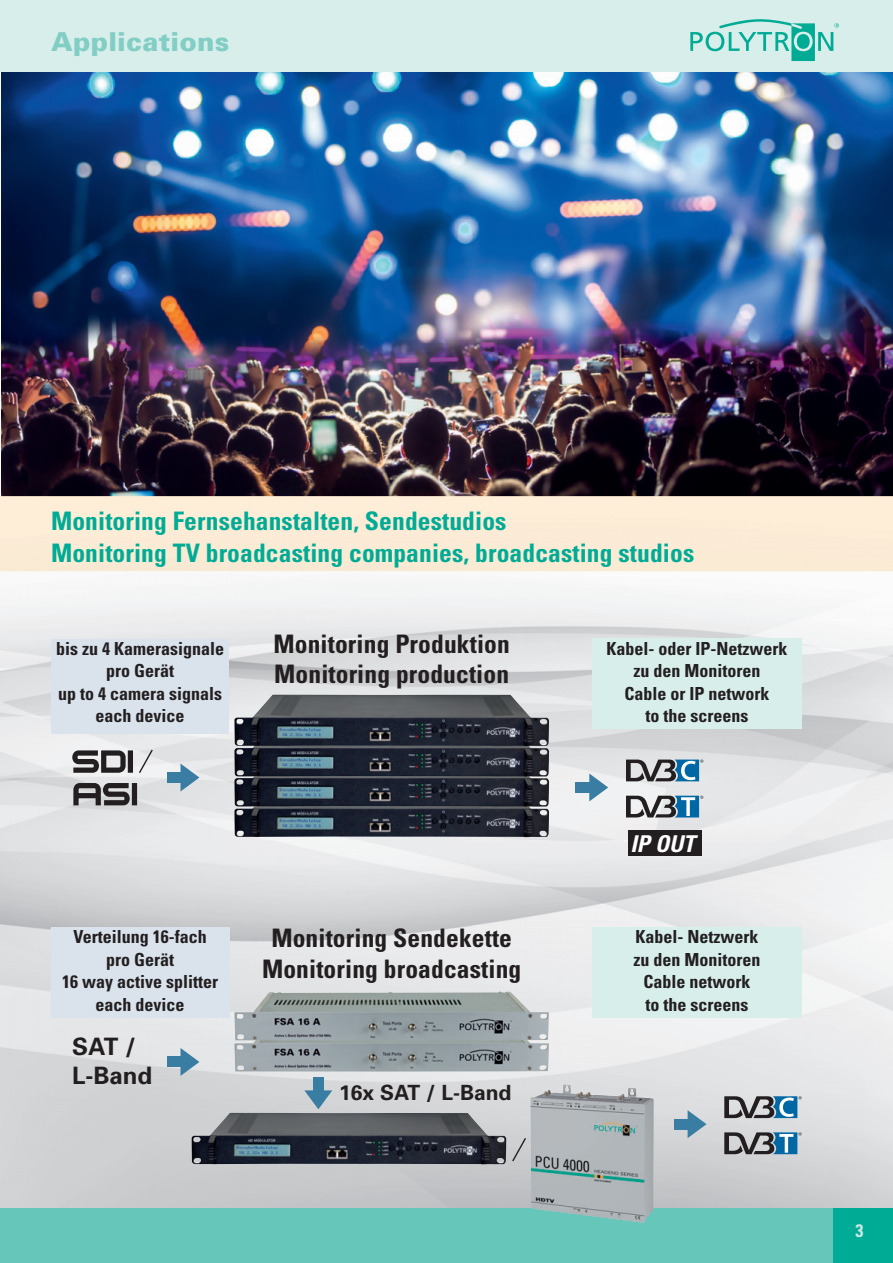
<style>
.page{position:relative;width:893px;height:1263px;background:#fff}
.page>*{position:absolute;margin:0;border:0;box-sizing:border-box;transform-origin:0 0}
.t1{font:900 26.1px "Univers";letter-spacing:.01em;color:#82cec4}
.t2{font:700 condensed 25.5px/31.5px "Univers";letter-spacing:.005em;color:#00ab95}
.t3{font:700 condensed 25.5px/30px "Univers";letter-spacing:.005em;color:#231f20}
.t4{font:700 24px/28.8px "Univers";color:#231f20}
.t5{font:italic 700 condensed 23.1px "Univers";color:#fff}
.t6{font:700 21px "Univers";color:#231f20}
.t7{font:700 condensed 18px/22.5px "Univers";color:#231f20;text-align:center}
.t8{font:700 condensed 18px "Univers";color:#cde9e4}
</style>
<div class="page">
<img style="left:0;top:482px;width:50px;height:726px">
<img style="left:50px;top:571px;width:843px;height:637px">
<div style="left:0;top:1208px;width:838px;height:55px;background:#65c6b9"></div>
<div style="left:833px;top:1208px;width:60px;height:55px;background:#00ab95"></div>
<img style="left:2px;top:71px;width:891px;height:425px">
<img style="left:234px;top:807px;width:315px;height:30px">
<img style="left:192px;top:1113px;width:314px;height:51px">
<img style="left:234px;top:1040px;width:315px;height:32px">
<img style="left:234px;top:991px;width:315px;height:49px">
<div style="left:167px;top:772px;width:20px;height:11px;background:#3a7da2"></div>
<svg style="left:180px;top:763px;width:19px;height:28px"></svg>
<div style="left:167px;top:1056px;width:20px;height:11px;background:#3a7da2"></div>
<svg style="left:180px;top:1048px;width:19px;height:28px"></svg>
<div style="left:575px;top:782px;width:20px;height:11px;background:#3a7da2"></div>
<svg style="left:589px;top:773px;width:19px;height:28px"></svg>
<div style="left:674px;top:1119px;width:20px;height:10px;background:#3a7da2"></div>
<svg style="left:688px;top:1110px;width:18px;height:28px"></svg>
<div style="left:313px;top:1076px;width:11px;height:20px;background:#3a7da2"></div>
<svg style="left:304px;top:1090px;width:28px;height:19px"></svg>
<svg style="left:626px;top:759px;width:77px;height:22px;background:#738998"></svg>
<svg style="left:724px;top:1096px;width:78px;height:22px;background:#718796"></svg>
<svg style="left:626px;top:796px;width:77px;height:21px"></svg>
<svg style="left:724px;top:1132px;width:78px;height:22px;background:#6c8392"></svg>
<div style="left:628px;top:830px;width:73px;height:25px;background:#231f20"></div>
<svg style="left:511px;top:1136px;width:16px;height:27px"></svg>
<svg style="left:73px;top:783px;width:64px;height:22px"></svg>
<svg style="left:72px;top:748px;width:82px;height:27px"></svg>
<div style="left:51px;top:639px;width:178px;height:95px;background:#dae3ec"></div>
<div style="left:51px;top:927px;width:178px;height:90px;background:#dae3ec"></div>
<div style="left:592px;top:927px;width:210px;height:90px;background:#d8eeea"></div>
<div style="left:592px;top:639px;width:210px;height:90px;background:#d8eeea"></div>
<img style="left:234px;top:777px;width:315px;height:30px">
<img style="left:234px;top:746px;width:315px;height:31px">
<img style="left:234px;top:694px;width:315px;height:52px">
<img style="left:530px;top:1084px;width:124px;height:139px">
<div style="left:0;top:0;width:893px;height:71px;background:#d8eeea"></div>
<svg style="left:690px;top:19px;width:149px;height:42px"></svg>
<h1 class="t1" style="left:51px;top:32px;width:180px">Applications</h1>
<h2 class="t2" style="left:51px;top:508px;width:645px">Monitoring Fernsehanstalten, Sendestudios<br>Monitoring TV broadcasting companies, broadcasting studios</h2>
<p class="t7" style="left:56px;top:639px;width:169px">bis zu 4 Kamerasignale pro Gerät<br>up to 4 camera signals each device</p>
<h2 class="t3" style="left:273px;top:631px;width:238px">Monitoring Produktion<br>Monitoring production</h2>
<p class="t7" style="left:606px;top:639px;width:183px">Kabel- oder IP-Netzwerk zu den Monitoren<br>Cable or IP network<br>to the screens</p>
<p class="t5" style="left:630px;top:835px;width:66px">IP OUT</p>
<h2 class="t3" style="left:262px;top:924px;width:261px;line-height:31.5px;text-align:center">Monitoring Sendekette<br>Monitoring broadcasting</h2>
<p class="t7" style="left:62px;top:927px;width:157px">Verteilung 16-fach pro Gerät<br>16 way active splitter each device</p>
<p class="t7" style="left:633px;top:927px;width:128px">Kabel- Netzwerk zu den Monitoren<br>Cable network<br>to the screens</p>
<h3 class="t4" style="left:72px;top:1034px;width:82px">SAT /<br>L-Band</h3>
<p class="t6" style="left:339px;top:1085px;width:174px">16x SAT / L-Band</p>
<p class="t8" style="left:855px;top:1224px;width:9px">3</p>
</div>
